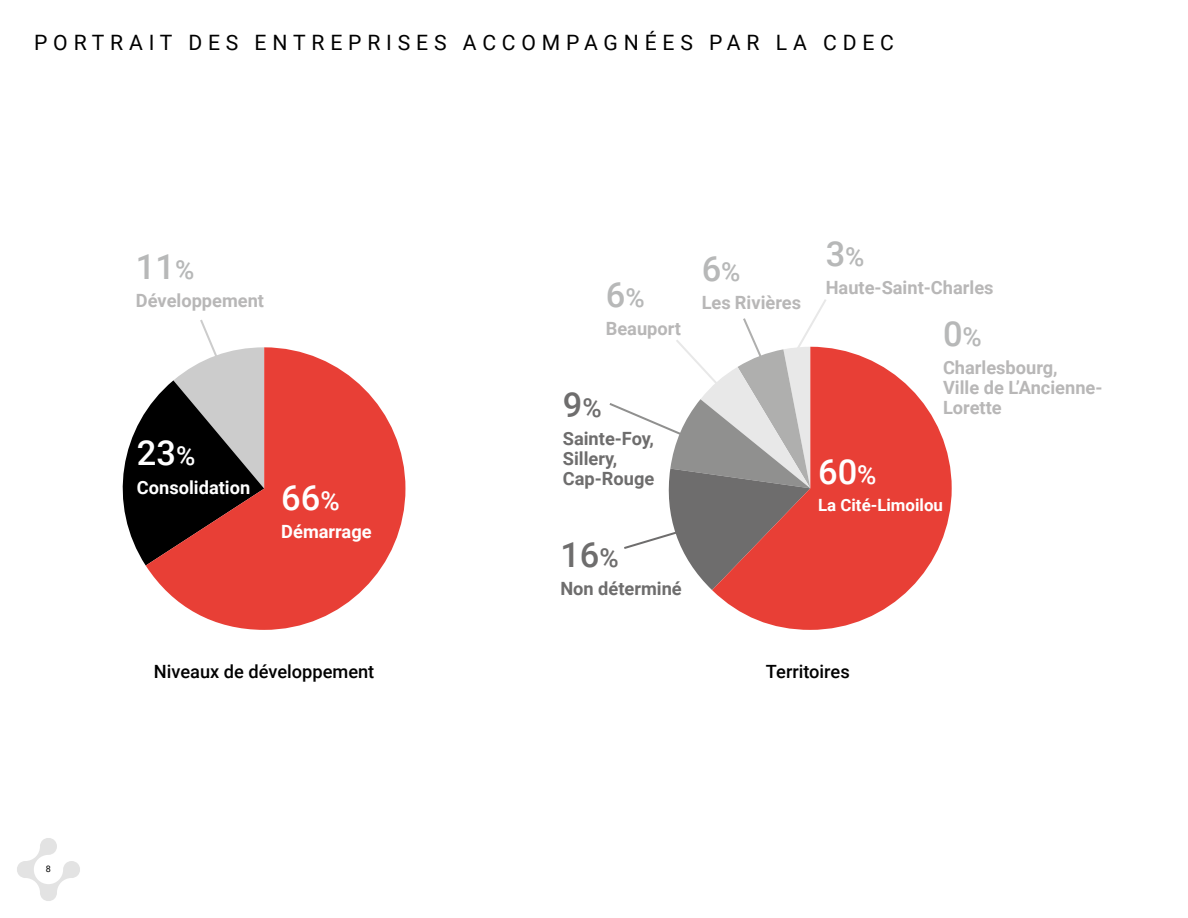
<style>
.page{position:relative;width:1188px;height:918px;background:#fff}
.page>*{position:absolute;margin:0;border:0;box-sizing:border-box;transform-origin:0 0}
.t1{font:500 34.5px "Roboto";color:#b7b8b8}
.t2{font:500 34.5px "Roboto";color:#fff}
.t3{font:500 34.5px "Roboto";color:#6e6d6d}
.t4{font:21.15px "Roboto";letter-spacing:.275em;color:#000}
.t5{font:700 18.3px/20.2px "Roboto";color:#b8b7b7}
.t6{font:700 18.3px/20.2px "Roboto";color:#6e6d6d}
.t7{font:500 18.3px "Roboto";color:#000}
.t8{font:700 18.3px "Roboto";color:#fff}
.t9{font:700 16.8px "Roboto";color:#fff}
.t10{font:9px "Roboto";color:#000}
.s1{font-size:26.25px}
</style>
<div class="page">
<svg style="left:17px;top:838px;width:63px;height:63px"></svg>
<svg style="left:146px;top:347px;width:259px;height:283px;fill:#e83f36"></svg>
<svg style="left:122px;top:320px;width:142px;height:246px"></svg>
<svg style="left:712px;top:348px;width:240px;height:282px;fill:#e83f36"></svg>
<svg style="left:609px;top:299px;width:219px;height:291px"></svg>
<p class="t4" style="left:34px;top:27px;width:861px">PORTRAIT DES ENTREPRISES ACCOMPAGNÉES PAR LA CDEC</p>
<p class="t10" style="left:46px;top:862px;width:7px">8</p>
<h1 class="t1" style="left:136px;top:242px;width:60px">11<span class="s1">%</span></h1>
<p class="t5" style="left:136px;top:290px;width:130px">Développement</p>
<h1 class="t2" style="left:137px;top:429px;width:60px">23<span class="s1">%</span></h1>
<p class="t8" style="left:137px;top:474px;width:115px">Consolidation</p>
<h1 class="t2" style="left:281px;top:474px;width:60px">66<span class="s1">%</span></h1>
<p class="t8" style="left:281px;top:519px;width:92px">Démarrage</p>
<p class="t7" style="left:154px;top:658px;width:222px">Niveaux de développement</p>
<h1 class="t1" style="left:606px;top:271px;width:40px">6<span class="s1">%</span></h1>
<p class="t5" style="left:606px;top:318px;width:77px">Beauport</p>
<h1 class="t3" style="left:563px;top:380px;width:40px">9<span class="s1">%</span></h1>
<p class="t6" style="left:563px;top:428px;width:93px">Sainte-Foy,<br>Sillery,<br>Cap-Rouge</p>
<h1 class="t3" style="left:560px;top:530px;width:60px">16<span class="s1">%</span></h1>
<p class="t6" style="left:560px;top:578px;width:123px">Non déterminé</p>
<h1 class="t1" style="left:702px;top:245px;width:40px">6<span class="s1">%</span></h1>
<p class="t5" style="left:702px;top:292px;width:101px">Les Rivières</p>
<h1 class="t1" style="left:826px;top:230px;width:40px">3<span class="s1">%</span></h1>
<p class="t5" style="left:826px;top:277px;width:169px">Haute-Saint-Charles</p>
<h1 class="t1" style="left:943px;top:309px;width:40px">0<span class="s1">%</span></h1>
<p class="t5" style="left:943px;top:356px;width:161px">Charlesbourg,<br>Ville de L’Ancienne-<br>Lorette</p>
<h1 class="t2" style="left:818px;top:448px;width:60px">60<span class="s1">%</span></h1>
<p class="t9" style="left:818px;top:494px;width:126px">La Cité-Limoilou</p>
<p class="t7" style="left:766px;top:658px;width:85px">Territoires</p>
</div>
